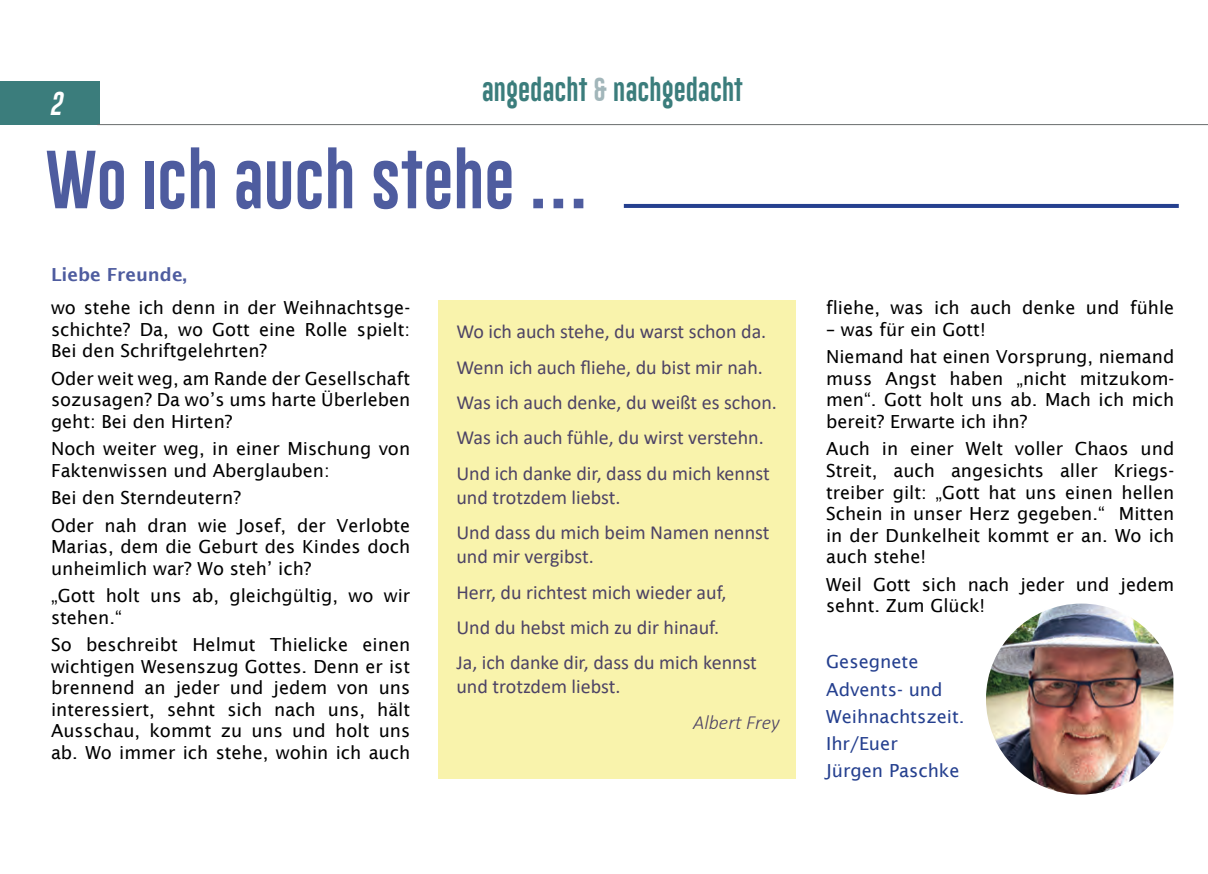
<style>
.page{position:relative;width:1208px;height:874px;background:#fff}
.page>*{position:absolute;margin:0;border:0;box-sizing:border-box;transform-origin:0 0}
.t1{font:60px "Gobold Lowplus";color:#4e5c9f}
.t2{font:24px "Gobold Lowplus";color:#3b7d7c}
.t3{font:italic 24px "Gobold Lowplus";color:#fff}
.t4{font:20px/35.4px "Calibri";color:#4d4365}
.t5{font:italic 300 20px "Calibri";color:#4d4365}
.t6{font:18px/21.6px "Lucida Sans";color:#000}
.t7{font:18px/27.2px "Lucida Sans";color:#25408f}
.t8{font:600 18px "Lucida Sans";color:#4e5c9f}
.s1{color:#a2b6ba}
</style>
<div class="page">
<div style="left:0;top:82px;width:99px;height:43px;background:#3b7d7c"></div>
<hr style="left:97px;top:124px;width:1111px;height:1px;background:#686d6d">
<hr style="left:624px;top:204px;width:554px;height:4px;background:#25408f">
<img style="left:987px;top:604px;width:186px;height:189px">
<div style="left:438px;top:300px;width:357px;height:478px;background:#f9f3ac"></div>
<h2 class="t3" style="left:49px;top:88px;width:14px">2</h2>
<h2 class="t2" style="left:482px;top:74px;width:263px">angedacht <span class="s1">&amp;</span> nachgedacht</h2>
<h1 class="t1" style="left:46px;top:141px;width:546px">Wo ich auch stehe …</h1>
<p class="t8" style="left:51px;top:264px;width:138px">Liebe Freunde,</p>
<p class="t6" style="left:51px;top:297px;width:361px;text-align:justify">wo stehe ich denn in der Weihnachtsge&shy;schichte? Da, wo Gott eine Rolle spielt:<br>Bei den Schriftgelehrten?</p>
<p class="t6" style="left:51px;top:367px;width:361px;text-align:justify">Oder weit weg, am Rande der Gesellschaft sozusagen? Da wo’s ums harte Überleben geht: Bei den Hirten?</p>
<p class="t6" style="left:51px;top:438px;width:361px">Noch weiter weg, in einer Mischung von<br>Faktenwissen und Aberglauben:</p>
<p class="t6" style="left:51px;top:484px;width:361px;line-height:27.2px">Bei den Sterndeutern?<br>Oder nah dran wie Josef, der Verlobte</p>
<p class="t6" style="left:51px;top:535px;width:361px">Marias, dem die Geburt des Kindes doch unheimlich war? Wo steh’ ich?</p>
<p class="t6" style="left:51px;top:584px;width:361px">„Gott holt uns ab, gleichgültig, wo wir stehen.“</p>
<p class="t6" style="left:51px;top:633px;width:361px;text-align:justify">So beschreibt Helmut Thielicke einen wichtigen Wesenszug Gottes. Denn er ist brennend an jeder und jedem von uns interessiert, sehnt sich nach uns, hält Ausschau, kommt zu uns und holt uns ab. Wo immer ich stehe, wohin ich auch</p>
<p class="t4" style="left:456px;top:313px;width:322px">Wo ich auch stehe, du warst schon da.<br>Wenn ich auch fliehe, du bist mir nah.<br>Was ich auch denke, du weißt es schon.<br>Was ich auch fühle, du wirst verstehn.<br>Und ich danke dir, dass du mich kennst</p>
<p class="t4" style="left:456px;top:478px;width:314px">und trotzdem liebst.<br>Und dass du mich beim Namen nennst</p>
<p class="t4" style="left:456px;top:538px;width:302px">und mir vergibst.<br>Herr, du richtest mich wieder auf,<br>Und du hebst mich zu dir hinauf.<br>Ja, ich danke dir, dass du mich kennst</p>
<p class="t4" style="left:456px;top:668px;width:165px">und trotzdem liebst.</p>
<p class="t5" style="left:693px;top:709px;width:88px">Albert Frey</p>
<p class="t6" style="left:826px;top:297px;width:350px">fliehe, was ich auch denke und fühle</p>
<p class="t6" style="left:826px;top:315px;width:350px;line-height:27.2px">– was für ein Gott!<br>Niemand hat einen Vorsprung, niemand</p>
<p class="t6" style="left:826px;top:367px;width:350px;text-align:justify">muss Angst haben „nicht mitzukom&shy;men“. Gott holt uns ab. Mach ich mich bereit? Erwarte ich ihn?</p>
<p class="t6" style="left:826px;top:438px;width:350px;text-align:justify">Auch in einer Welt voller Chaos und Streit, auch angesichts aller Kriegs&shy;treiber gilt: „Gott hat uns einen hellen Schein in unser Herz gegeben.“ Mitten in der Dunkelheit kommt er an. Wo ich auch stehe!</p>
<p class="t6" style="left:826px;top:573px;width:350px">Weil Gott sich nach jeder und jedem sehnt. Zum Glück!</p>
<p class="t7" style="left:826px;top:647px;width:140px">Gesegnete<br>Advents- und<br>Weihnachtszeit.<br>Ihr/Euer<br>Jürgen Paschke</p>
</div>
